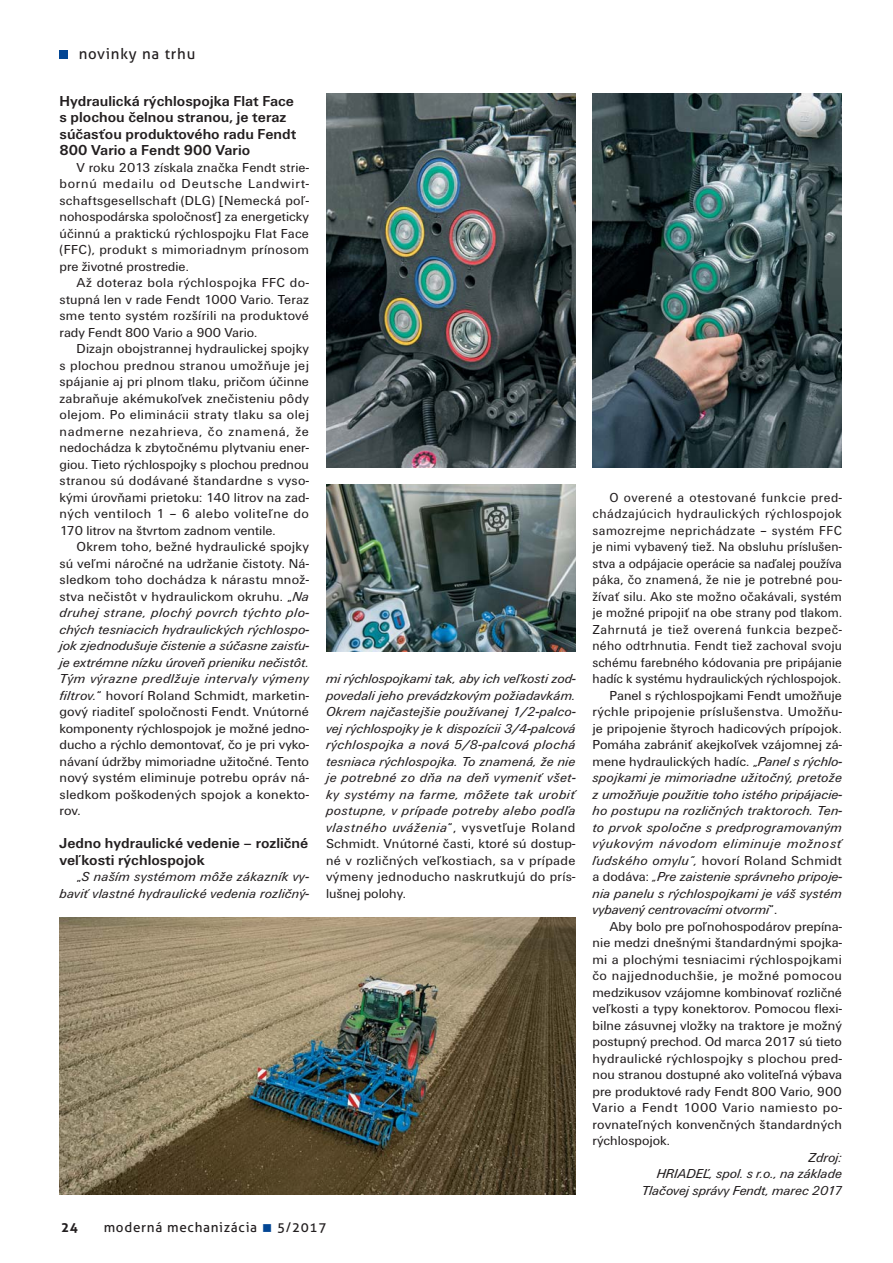
<style>
.page{position:relative;width:893px;height:1263px;background:#fff}
.page>*{position:absolute;margin:0;border:0;box-sizing:border-box;transform-origin:0 0}
.t1{font:700 15px/16.5px "Unitus TEE";color:#231f20}
.t2{font:15px "Aller";letter-spacing:.05em;color:#231f20}
.t3{font:13.5px/16.5px "Unitus TEE";letter-spacing:.01em;color:#231f20;text-align:justify}
.t4{font:italic 13.5px/16.5px "Unitus TEE";letter-spacing:.015em;color:#231f20;text-align:right}
.t5{font:13.5px "Unitus TEE";letter-spacing:.01em;color:#231f20;scale:.96 1}
.t6{font:13.5px "Unitus TEE";letter-spacing:.04em;color:#231f20;scale:.96 1}
.t7{font:13.5px "Unitus TEE";letter-spacing:.035em;color:#231f20;scale:.96 1}
.t8{font:13.5px "Unitus TEE";letter-spacing:.03em;color:#231f20}
.t9{font:13.5px "Unitus TEE";letter-spacing:.045em;color:#231f20;scale:.96 1}
.t10{font:italic 13.5px "Unitus TEE";letter-spacing:.05em;color:#231f20}
.t11{font:13.5px "Unitus TEE";letter-spacing:.04em;color:#231f20}
.t12{font:13.5px "Aller";letter-spacing:.05em;color:#231f20}
.t13{font:700 13.5px "Aller";color:#231f20}
.s1{font-style:italic}
.s2{font-style:normal}
.s3{color:#034694}
</style>
<div class="page">
<div style="left:60px;top:51px;width:8px;height:8px;background:#034694"></div>
<img style="left:60px;top:917px;width:515px;height:278px">
<img style="left:326px;top:484px;width:249px;height:167px">
<img style="left:592px;top:94px;width:250px;height:373px">
<img style="left:326px;top:94px;width:249px;height:373px">
<p class="t2" style="left:79px;top:45px;width:118px">novinky na trhu</p>
<p class="t1" style="left:60px;top:94px;width:238px">Hydraulická rýchlospojka Flat Face s plochou čelnou stranou, je teraz súčasťou produktového radu Fendt<br>800 Vario a Fendt 900 Vario</p>
<p class="t3" style="left:60px;top:160px;width:251px;text-indent:17px">V roku 2013 získala značka Fendt strie&shy;bornú medailu od Deutsche Landwirt&shy;schaftsgesellschaft (DLG) [Nemecká poľ&shy;nohospodárska spoločnosť] za energeticky účinnú a praktickú rýchlospojku Flat Face (FFC), produkt s mimoriadnym prínosom pre životné prostredie.</p>
<p class="t3" style="left:60px;top:276px;width:251px;text-indent:17px">Až doteraz bola rýchlospojka FFC do&shy;stupná len v rade Fendt 1000 Vario. Teraz sme tento systém rozšírili na produktové rady Fendt 800 Vario a 900 Vario.</p>
<p class="t3" style="left:60px;top:342px;width:251px;text-indent:17px">Dizajn obojstrannej hydraulickej spojky s plochou prednou stranou umožňuje jej spájanie aj pri plnom tlaku, pričom účinne zabraňuje akémukoľvek znečisteniu pôdy olejom. Po eliminácii straty tlaku sa olej nadmerne nezahrieva, čo znamená, že nedochádza k zbytočnému plytvaniu ener&shy;giou. Tieto rýchlospojky s plochou prednou stranou sú dodávané štandardne s vyso&shy;kými úrovňami prietoku: 140 litrov na zad&shy;ných ventiloch 1 – 6 alebo voliteľne do 170 litrov na štvrtom zadnom ventile.</p>
<p class="t3" style="left:60px;top:540px;width:251px;text-indent:17px">Okrem toho, bežné hydraulické spojky sú veľmi náročné na udržanie čistoty. Ná&shy;sledkom toho dochádza k nárastu množ&shy;stva nečistôt v hydraulickom okruhu. „<span class="s1">Na druhej strane, plochý povrch týchto plo&shy;chých tesniacich hydraulických rýchlospo&shy;jok zjednodušuje čistenie a súčasne zaisťu&shy;je extrémne nízku úroveň prieniku nečistôt.<br>Tým výrazne predlžuje intervaly výmeny filtrov.</span>“ hovorí Roland Schmidt, marketin&shy;gový riaditeľ spoločnosti Fendt. Vnútorné komponenty rýchlospojok je možné jedno&shy;ducho a rýchlo demontovať, čo je pri vyko&shy;návaní údržby mimoriadne užitočné. Tento nový systém eliminuje potrebu opráv ná&shy;sledkom poškodených spojok a konekto&shy;rov.</p>
<p class="t1" style="left:60px;top:836px;width:250px">Jedno hydraulické vedenie – rozličné veľkosti rýchlospojok</p>
<p class="t4" style="left:60px;top:870px;width:251px"><span class="s2">„</span>S naším systémom môže zákazník vy&shy;baviť vlastné hydraulické vedenia rozličný-</p>
<p class="t4" style="left:326px;top:672px;width:251px;text-align:justify">mi rýchlospojkami tak, aby ich veľkosti zod&shy;povedali jeho prevádzkovým požiadavkám.<br>Okrem najčastejšie používanej 1/2-palco&shy;vej rýchlospojky je k dispozícii 3/4-palcová rýchlospojka a nová 5/8-palcová plochá tesniaca rýchlospojka. To znamená, že nie je potrebné zo dňa na deň vymeniť všet&shy;ky systémy na farme, môžete tak urobiť postupne, v prípade potreby alebo podľa vlastného uváženia<span class="s2">“, vysvetľuje Roland Schmidt. Vnútorné časti, ktoré sú dostup&shy;né v rozličných veľkostiach, sa v prípade výmeny jednoducho naskrutkujú do prís&shy;lušnej polohy.</span></p>
<p class="t13" style="left:61px;top:1219px;width:18px">24</p>
<p class="t12" style="left:104px;top:1219px;width:224px">moderná mechanizácia <span class="s3">■</span> 5/2017</p>
<p class="t9" style="left:609px;top:492px;width:244px">O overené a otestované funkcie pred-</p>
<p class="t6" style="left:592px;top:508px;width:261px">chádzajúcich hydraulických rýchlospojok</p>
<p class="t7" style="left:592px;top:525px;width:261px">samozrejme neprichádzate – systém FFC</p>
<p class="t5" style="left:592px;top:541px;width:261px">je nimi vybavený tiež. Na obsluhu príslušen-</p>
<p class="t5" style="left:592px;top:558px;width:261px">stva a odpájacie operácie sa naďalej používa</p>
<p class="t5" style="left:592px;top:574px;width:261px">páka, čo znamená, že nie je potrebné pou-</p>
<p class="t5" style="left:592px;top:591px;width:261px">žívať silu. Ako ste možno očakávali, systém</p>
<p class="t5" style="left:592px;top:607px;width:261px">je možné pripojiť na obe strany pod tlakom.</p>
<p class="t6" style="left:592px;top:624px;width:261px">Zahrnutá je tiež overená funkcia bezpeč-</p>
<p class="t5" style="left:592px;top:640px;width:261px">ného odtrhnutia. Fendt tiež zachoval svoju</p>
<p class="t5" style="left:592px;top:657px;width:261px">schému farebného kódovania pre pripájanie</p>
<p class="t5" style="left:592px;top:673px;width:260px">hadíc k systému hydraulických rýchlospojok.</p>
<p class="t3" style="left:609px;top:688px;width:234px">Panel s rýchlospojkami Fendt umožňuje</p>
<p class="t3" style="left:592px;top:705px;width:251px">rýchle pripojenie príslušenstva. Umožňu-</p>
<p class="t3" style="left:592px;top:721px;width:251px">je pripojenie štyroch hadicových prípojok.</p>
<p class="t3" style="left:592px;top:738px;width:251px">Pomáha zabrániť akejkoľvek vzájomnej zá-</p>
<p class="t3" style="left:592px;top:754px;width:251px">mene hydraulických hadíc. „<span class="s1">Panel s rýchlo-</span></p>
<p class="t4" style="left:592px;top:771px;width:251px">spojkami je mimoriadne užitočný, pretože</p>
<p class="t4" style="left:592px;top:787px;width:251px">z umožňuje použitie toho istého pripájacie-</p>
<p class="t4" style="left:592px;top:804px;width:251px">ho postupu na rozličných traktoroch. Ten-</p>
<p class="t4" style="left:592px;top:820px;width:251px">to prvok spoločne s predprogramovaným</p>
<p class="t10" style="left:592px;top:838px;width:251px">výukovým návodom eliminuje možnosť</p>
<p class="t3" style="left:592px;top:853px;width:251px"><span class="s1">ľudského omylu“,</span> hovorí Roland Schmidt</p>
<p class="t4" style="left:592px;top:870px;width:251px"><span class="s2">a dodáva:</span> „Pre zaistenie správneho pripoje-</p>
<p class="t4" style="left:592px;top:886px;width:251px">nia panelu s rýchlospojkami je váš systém</p>
<p class="t4" style="left:592px;top:903px;width:186px">vybavený centrovacími otvormi<span class="s2">“.</span></p>
<p class="t3" style="left:609px;top:919px;width:234px">Aby bolo pre poľnohospodárov prepína-</p>
<p class="t3" style="left:592px;top:936px;width:251px">nie medzi dnešnými štandardnými spojka-</p>
<p class="t3" style="left:592px;top:952px;width:251px">mi a plochými tesniacimi rýchlospojkami</p>
<p class="t8" style="left:592px;top:970px;width:251px">čo najjednoduchšie, je možné pomocou</p>
<p class="t3" style="left:592px;top:985px;width:251px">medzikusov vzájomne kombinovať rozličné</p>
<p class="t3" style="left:592px;top:1002px;width:251px">veľkosti a typy konektorov. Pomocou flexi-</p>
<p class="t3" style="left:592px;top:1018px;width:251px">bilne zásuvnej vložky na traktore je možný</p>
<p class="t3" style="left:592px;top:1035px;width:251px">postupný prechod. Od marca 2017 sú tieto</p>
<p class="t3" style="left:592px;top:1051px;width:251px">hydraulické rýchlospojky s plochou pred-</p>
<p class="t3" style="left:592px;top:1068px;width:251px">nou stranou dostupné ako voliteľná výbava</p>
<p class="t3" style="left:592px;top:1084px;width:251px">pre produktové rady Fendt 800 Vario, 900</p>
<p class="t11" style="left:592px;top:1102px;width:251px">Vario a Fendt 1000 Vario namiesto po-</p>
<p class="t3" style="left:592px;top:1117px;width:251px">rovnateľných konvenčných štandardných</p>
<p class="t3" style="left:592px;top:1134px;width:79px">rýchlospojok.</p>
<p class="t4" style="left:642px;top:1150px;width:202px">Zdroj:<br>HRIADEĽ, spol. s r.o., na základe<br>Tlačovej správy Fendt, marec 2017</p>
</div>
